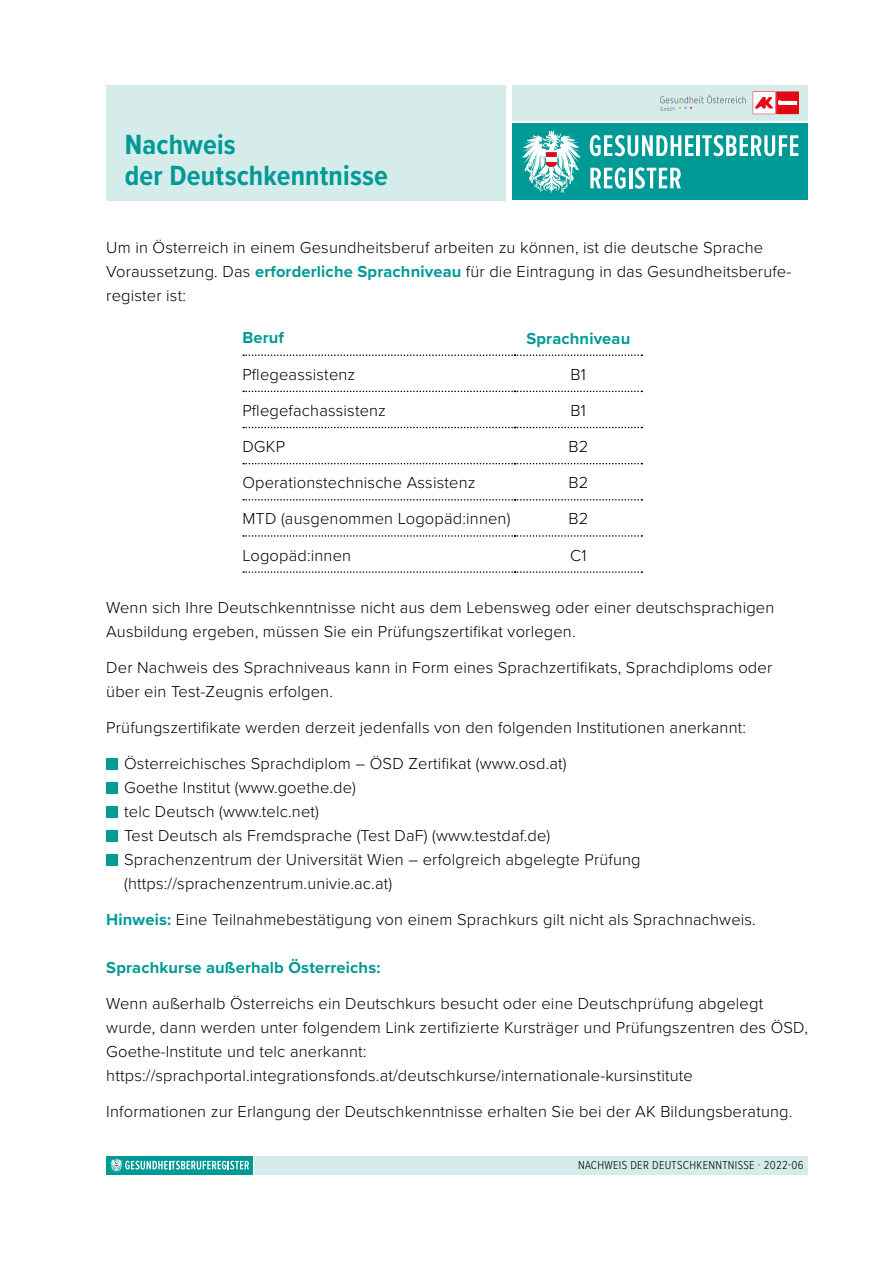
<style>
.page{position:relative;width:893px;height:1263px;background:#fff}
.page>*{position:absolute;margin:0;border:0;box-sizing:border-box;transform-origin:0 0}
.t1{font:700 28.8px/31.5px "Proxima Nova Cond";letter-spacing:.005em;color:#009a96}
.Copy_11_16{font:300 16.5px/24px "Proxima Nova";letter-spacing:.01em;color:#000}
.Copy_11_16-2{font:700 16.5px "Proxima Nova";letter-spacing:.01em;color:#009a96}
.t2{font:300 12px "Proxima Nova Cond";letter-spacing:.025em;color:#000}
.s1{font-weight:700;color:#009a96}
</style>
<div class="page">
<svg style="left:243px;top:354px;width:399px;height:2px"></svg>
<svg style="left:243px;top:391px;width:399px;height:1px"></svg>
<svg style="left:243px;top:427px;width:399px;height:1px"></svg>
<svg style="left:243px;top:463px;width:399px;height:1px"></svg>
<svg style="left:243px;top:499px;width:399px;height:1px"></svg>
<svg style="left:243px;top:535px;width:399px;height:2px"></svg>
<svg style="left:243px;top:571px;width:399px;height:2px"></svg>
<div style="left:106px;top:758px;width:11px;height:11px;background:#009a96"></div>
<div style="left:106px;top:782px;width:11px;height:11px;background:#009a96"></div>
<div style="left:106px;top:806px;width:11px;height:11px;background:#009a96"></div>
<div style="left:106px;top:830px;width:11px;height:11px;background:#009a96"></div>
<div style="left:106px;top:854px;width:11px;height:11px;background:#009a96"></div>
<div style="left:106px;top:85px;width:399px;height:115px;background:#d5eceb"></div>
<div style="left:513px;top:124px;width:295px;height:76px;background:#009a96"></div>
<svg style="left:522px;top:131px;width:59px;height:62px"></svg>
<svg style="left:590px;top:135px;width:103px;height:21px"></svg>
<hr style="left:696px;top:135px;width:4px;height:21px;background:#fff">
<svg style="left:702px;top:135px;width:96px;height:21px"></svg>
<svg style="left:590px;top:167px;width:36px;height:22px"></svg>
<hr style="left:629px;top:168px;width:3px;height:20px;background:#fff">
<svg style="left:635px;top:167px;width:46px;height:22px"></svg>
<div style="left:513px;top:85px;width:295px;height:36px;background:#d5eceb"></div>
<svg style="left:660px;top:95px;width:86px;height:16px"></svg>
<div style="left:777px;top:92px;width:21px;height:22px;background:#e30613"></div>
<div style="left:754px;top:92px;width:20px;height:21px;background:#fff"></div>
<svg style="left:755px;top:97px;width:42px;height:12px"></svg>
<div style="left:106px;top:1156px;width:147px;height:18px;background:#009a96"></div>
<svg style="left:110px;top:1158px;width:139px;height:14px"></svg>
<div style="left:254px;top:1156px;width:554px;height:18px;background:#d5eceb"></div>
<p class="t1" style="left:125px;top:128px;width:265px">Nachweis<br>der Deutschkenntnisse</p>
<p class="Copy_11_16" style="left:106px;top:235px;width:687px">Um in Österreich in einem Gesundheitsberuf arbeiten zu können, ist die deutsche Sprache<br>Voraussetzung. Das <span class="s1">erforderliche Sprachniveau</span> für die Eintragung in das Gesundheitsberufe&shy;register ist:</p>
<p class="Copy_11_16-2" style="left:242px;top:325px;width:43px">Beruf</p>
<p class="Copy_11_16-2" style="left:526px;top:326px;width:105px">Sprachniveau</p>
<p class="Copy_11_16" style="left:242px;top:361px;width:114px">Pflegeassistenz</p>
<p class="Copy_11_16" style="left:571px;top:361px;width:17px">B1</p>
<p class="Copy_11_16" style="left:242px;top:398px;width:145px">Pflegefachassistenz</p>
<p class="Copy_11_16" style="left:571px;top:398px;width:17px">B1</p>
<p class="Copy_11_16" style="left:242px;top:434px;width:44px">DGKP</p>
<p class="Copy_11_16" style="left:568px;top:434px;width:21px">B2</p>
<p class="Copy_11_16" style="left:242px;top:470px;width:235px">Operationstechnische Assistenz</p>
<p class="Copy_11_16" style="left:568px;top:470px;width:21px">B2</p>
<p class="Copy_11_16" style="left:242px;top:506px;width:270px">MTD (ausgenommen Logopäd:innen)</p>
<p class="Copy_11_16" style="left:568px;top:506px;width:21px">B2</p>
<p class="Copy_11_16" style="left:242px;top:542px;width:110px">Logopäd:innen</p>
<p class="Copy_11_16" style="left:570px;top:542px;width:18px">C1</p>
<p class="Copy_11_16" style="left:106px;top:595px;width:670px">Wenn sich Ihre Deutschkenntnisse nicht aus dem Lebensweg oder einer deutschsprachigen<br>Ausbildung ergeben, müssen Sie ein Prüfungszertifikat vorlegen.</p>
<p class="Copy_11_16" style="left:106px;top:655px;width:667px">Der Nachweis des Sprachniveaus kann in Form eines Sprachzertifikats, Sprachdiploms oder über ein Test-Zeugnis erfolgen.</p>
<p class="Copy_11_16" style="left:106px;top:715px;width:641px">Prüfungszertifikate werden derzeit jedenfalls von den folgenden Institutionen anerkannt:</p>
<p class="Copy_11_16" style="left:124px;top:751px;width:444px">Österreichisches Sprachdiplom – ÖSD Zertifikat (www.osd.at)</p>
<p class="Copy_11_16" style="left:124px;top:775px;width:233px">Goethe Institut (www.goethe.de)</p>
<p class="Copy_11_16" style="left:124px;top:799px;width:196px">telc Deutsch (www.telc.net)</p>
<p class="Copy_11_16" style="left:124px;top:823px;width:428px">Test Deutsch als Fremdsprache (Test DaF) (www.testdaf.de)</p>
<p class="Copy_11_16" style="left:124px;top:847px;width:518px">Sprachenzentrum der Universität Wien – erfolgreich abgelegte Prüfung (https://sprachenzentrum.univie.ac.at)</p>
<p class="Copy_11_16" style="left:106px;top:907px;width:651px"><span class="s1">Hinweis:</span> Eine Teilnahmebestätigung von einem Sprachkurs gilt nicht als Sprachnachweis.</p>
<p class="Copy_11_16-2" style="left:106px;top:955px;width:276px">Sprachkurse außerhalb Österreichs:</p>
<p class="Copy_11_16" style="left:106px;top:991px;width:703px">Wenn außerhalb Österreichs ein Deutschkurs besucht oder eine Deutschprüfung abgelegt wurde, dann werden unter folgendem Link zertifizierte Kursträger und Prüfungszentren des ÖSD, Goethe-Institute und telc anerkannt: https://sprachportal.integrationsfonds.at/deutschkurse/internationale-kursinstitute</p>
<p class="Copy_11_16" style="left:106px;top:1099px;width:688px">Informationen zur Erlangung der Deutschkenntnisse erhalten Sie bei der AK Bildungsberatung.</p>
<p class="t2" style="left:578px;top:1156px;width:227px">NACHWEIS DER DEUTSCHKENNTNISSE · 2022-06</p>
</div>
